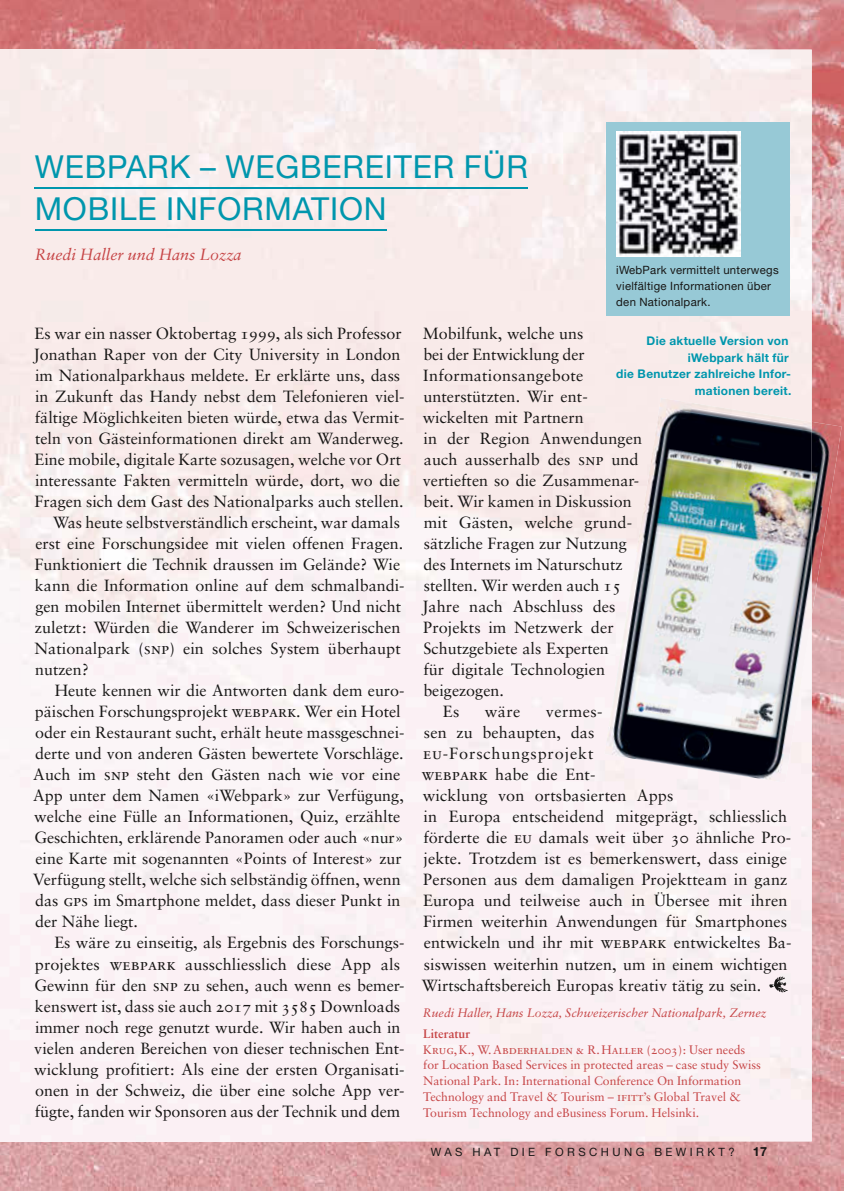
<style>
.page{position:relative;width:844px;height:1191px;background:#fff}
.page>*{position:absolute;margin:0;border:0;box-sizing:border-box;transform-origin:0 0}
.t1{font:31.5px/42px "Helvetica Neue LT Std";letter-spacing:.025em;color:#0096ad}
.t2{font:16.1px/21px "Sabon LT Pro";color:#181716}
.t3{font:italic 16.1px "Sabon LT Pro";color:#c64546}
.t4{font:16.1px "Sabon LT Pro";letter-spacing:.02em;color:#181716}
.t5{font:700 12.6px "Helvetica Neue LT Std";color:#181716}
.t6{font:12.25px/15.8px "Sabon LT Pro";color:#c64546}
.t7{font:italic 12.25px "Sabon LT Pro";color:#c64546}
.t8{font:700 12.25px "Sabon LT Pro";color:#c64546}
.t9{font:700 11.9px/16.6px "Helvetica Neue LT Std";letter-spacing:.025em;color:#0096ad;text-align:right}
.t10{font:11.38px/15.8px "Helvetica Neue LT Std";letter-spacing:.025em;color:#181716}
.t11{font:11.38px "Helvetica Neue LT Std";letter-spacing:.3em;color:#181716}
</style>
<div class="page">
<img style="left:0;top:0;width:843px;height:1191px">
<div style="left:0;top:50px;width:749px;height:363px;background:#f9ebea"></div>
<img style="left:749px;top:50px;width:62px;height:348px">
<img style="left:0;top:413px;width:374px;height:728px">
<img style="left:374px;top:413px;width:230px;height:243px">
<div style="left:749px;top:782px;width:62px;height:359px;background:#fbf0f4"></div>
<div style="left:374px;top:656px;width:250px;height:485px;background:#fbf0f4"></div>
<div style="left:624px;top:782px;width:125px;height:359px;background:#fbf0f4"></div>
<hr style="left:35px;top:187px;width:493px;height:2px;background:#0096ad">
<hr style="left:35px;top:229px;width:351px;height:2px;background:#0096ad">
<svg style="left:769px;top:976px;width:18px;height:16px"></svg>
<div style="left:606px;top:122px;width:183px;height:194px;background:#97c9d6"></div>
<img style="left:616px;top:132px;width:124px;height:124px">
<img style="left:811px;top:422px;width:30px;height:193px">
<img style="left:604px;top:398px;width:207px;height:384px">
<h1 class="t1" style="left:35px;top:145px;width:494px">WEBPARK – WEGBEREITER FÜR<br>MOBILE INFORMATION</h1>
<p class="t3" style="left:35px;top:245px;width:208px">Ruedi Haller und Hans Lozza</p>
<p class="t10" style="left:616px;top:262px;width:164px">iWebPark vermittelt unterwegs vielfältige Informationen über den Nationalpark.</p>
<p class="t2" style="left:34px;top:323px;width:368px">Es war ein nasser Oktobertag 1999, als sich Professor</p>
<p class="t2" style="left:34px;top:344px;width:368px">Jonathan Raper von der City University in London</p>
<p class="t2" style="left:35px;top:365px;width:366px">im Nationalparkhaus meldete. Er erklärte uns, dass</p>
<p class="t2" style="left:35px;top:386px;width:371px">in Zukunft das Handy nebst dem Telefonieren viel-</p>
<p class="t2" style="left:35px;top:407px;width:371px">fältige Möglichkeiten bieten würde, etwa das Vermit-</p>
<p class="t2" style="left:35px;top:428px;width:370px">teln von Gästeinformationen direkt am Wanderweg.</p>
<p class="t2" style="left:34px;top:449px;width:368px">Eine mobile, digitale Karte sozusagen, welche vor Ort</p>
<p class="t2" style="left:35px;top:470px;width:366px">interessante Fakten vermitteln würde, dort, wo die</p>
<p class="t2" style="left:34px;top:491px;width:370px">Fragen sich dem Gast des Nationalparks auch stellen.</p>
<p class="t2" style="left:53px;top:512px;width:348px">Was heute selbstverständlich erscheint, war damals</p>
<p class="t2" style="left:35px;top:533px;width:369px">erst eine Forschungsidee mit vielen offenen Fragen.</p>
<p class="t2" style="left:34px;top:554px;width:367px">Funktioniert die Technik draussen im Gelände? Wie</p>
<p class="t2" style="left:35px;top:575px;width:371px">kann die Information online auf dem schmalbandi-</p>
<p class="t2" style="left:35px;top:596px;width:367px">gen mobilen Internet übermittelt werden? Und nicht</p>
<p class="t2" style="left:35px;top:617px;width:367px">zuletzt: Würden die Wanderer im Schweizerischen</p>
<p class="t2" style="left:35px;top:638px;width:367px">Nationalpark (snp) ein solches System überhaupt</p>
<p class="t2" style="left:35px;top:659px;width:55px">nutzen?</p>
<p class="t2" style="left:55px;top:680px;width:351px">Heute kennen wir die Antworten dank dem euro-</p>
<p class="t2" style="left:35px;top:701px;width:367px">päischen Forschungsprojekt webpark. Wer ein Hotel</p>
<p class="t2" style="left:35px;top:722px;width:371px">oder ein Restaurant sucht, erhält heute massgeschnei-</p>
<p class="t2" style="left:35px;top:743px;width:370px">derte und von anderen Gästen bewertete Vorschläge.</p>
<p class="t2" style="left:33px;top:764px;width:368px">Auch im snp steht den Gästen nach wie vor eine</p>
<p class="t2" style="left:33px;top:785px;width:372px">App unter dem Namen «iWebpark» zur Verfügung,</p>
<p class="t2" style="left:34px;top:806px;width:367px">welche eine Fülle an Informationen, Quiz, erzählte</p>
<p class="t2" style="left:34px;top:827px;width:371px">Geschichten, erklärende Panoramen oder auch «nur»</p>
<p class="t2" style="left:35px;top:848px;width:368px">eine Karte mit sogenannten «Points of Interest» zur</p>
<p class="t2" style="left:33px;top:869px;width:369px">Verfügung stellt, welche sich selbständig öffnen, wenn</p>
<p class="t2" style="left:35px;top:890px;width:367px">das gps im Smartphone meldet, dass dieser Punkt in</p>
<p class="t2" style="left:35px;top:911px;width:104px">der Nähe liegt.</p>
<p class="t2" style="left:54px;top:932px;width:351px">Es wäre zu einseitig, als Ergebnis des Forschungs-</p>
<p class="t2" style="left:35px;top:953px;width:366px">projektes webpark ausschliesslich diese App als</p>
<p class="t2" style="left:34px;top:974px;width:371px">Gewinn für den snp zu sehen, auch wenn es bemer-</p>
<p class="t2" style="left:35px;top:995px;width:366px">kenswert ist, dass sie auch 2017 mit 3585 Downloads</p>
<p class="t2" style="left:35px;top:1016px;width:367px">immer noch rege genutzt wurde. Wir haben auch in</p>
<p class="t2" style="left:34px;top:1037px;width:371px">vielen anderen Bereichen von dieser technischen Ent-</p>
<p class="t2" style="left:34px;top:1058px;width:372px">wicklung profitiert: Als eine der ersten Organisati-</p>
<p class="t2" style="left:35px;top:1079px;width:371px">onen in der Schweiz, die über eine solche App ver-</p>
<p class="t2" style="left:35px;top:1100px;width:367px">fügte, fanden wir Sponsoren aus der Technik und dem</p>
<p class="t2" style="left:422px;top:323px;width:162px">Mobilfunk, welche uns</p>
<p class="t2" style="left:423px;top:344px;width:163px">bei der Entwicklung der</p>
<p class="t4" style="left:423px;top:365px;width:162px">Informationsangebote</p>
<p class="t2" style="left:423px;top:386px;width:166px">unterstützten. Wir ent-</p>
<p class="t2" style="left:422px;top:407px;width:162px">wickelten mit Partnern</p>
<p class="t2" style="left:423px;top:428px;width:220px">in der Region Anwendungen</p>
<p class="t2" style="left:423px;top:449px;width:216px">auch ausserhalb des snp und</p>
<p class="t2" style="left:422px;top:470px;width:218px">vertieften so die Zusammenar-</p>
<p class="t2" style="left:423px;top:491px;width:210px">beit. Wir kamen in Diskussion</p>
<p class="t2" style="left:423px;top:512px;width:210px">mit Gästen, welche grund-</p>
<p class="t2" style="left:424px;top:533px;width:204px">sätzliche Fragen zur Nutzung</p>
<p class="t2" style="left:423px;top:554px;width:200px">des Internets im Naturschutz</p>
<p class="t2" style="left:424px;top:575px;width:199px">stellten. Wir werden auch 15</p>
<p class="t2" style="left:422px;top:596px;width:195px">Jahre nach Abschluss des</p>
<p class="t2" style="left:423px;top:617px;width:192px">Projekts im Netzwerk der</p>
<p class="t2" style="left:423px;top:638px;width:187px">Schutzgebiete als Experten</p>
<p class="t2" style="left:423px;top:659px;width:183px">für digitale Technologien</p>
<p class="t2" style="left:423px;top:680px;width:82px">beigezogen.</p>
<p class="t2" style="left:443px;top:701px;width:18px">Es</p>
<p class="t2" style="left:485px;top:701px;width:37px">wäre</p>
<p class="t9" style="left:616px;top:332px;width:176px">Die aktuelle Version von iWebpark hält für<br>die Benutzer zahlreiche Infor&shy;mationen bereit.</p>
<p class="t2" style="left:421px;top:701px;width:371px;text-indent:124px">vermes-<br>sen zu behaupten, das<br>eu- Forschungsprojekt<br>webpark habe die Ent-<br>wicklung von ortsbasierten Apps<br>in Europa entscheidend mitgeprägt, schliesslich förderte die eu damals weit über 30 ähnliche Pro&shy;jekte. Trotzdem ist es bemerkenswert, dass einige Personen aus dem damaligen Projektteam in ganz Europa und teilweise auch in Übersee mit ihren Firmen weiterhin Anwendungen für Smartphones entwickeln und ihr mit webpark entwickeltes Ba&shy;siswissen weiterhin nutzen, um in einem wichtigen Wirtschaftsbereich Europas kreativ tätig zu sein.</p>
<p class="t7" style="left:423px;top:1004px;width:345px">Ruedi Haller, Hans Lozza, Schweizerischer Nationalpark, Zernez</p>
<p class="t8" style="left:423px;top:1025px;width:48px">Literatur</p>
<p class="t6" style="left:423px;top:1041px;width:339px">Krug, K., W. Abderhalden &amp; R. Haller (2003) : User needs for Location Based Services in protected areas – case study Swiss National Park. In : International Conference On Information Technology and Travel &amp; Tourism – ifitt’s Global Travel &amp; Tourism Technology and eBusiness Forum. Helsinki.</p>
<p class="t11" style="left:430px;top:1145px;width:305px">WAS HAT DIE FORSCHUNG BEWIRKT?</p>
<p class="t5" style="left:752px;top:1144px;width:16px">17</p>
</div>
